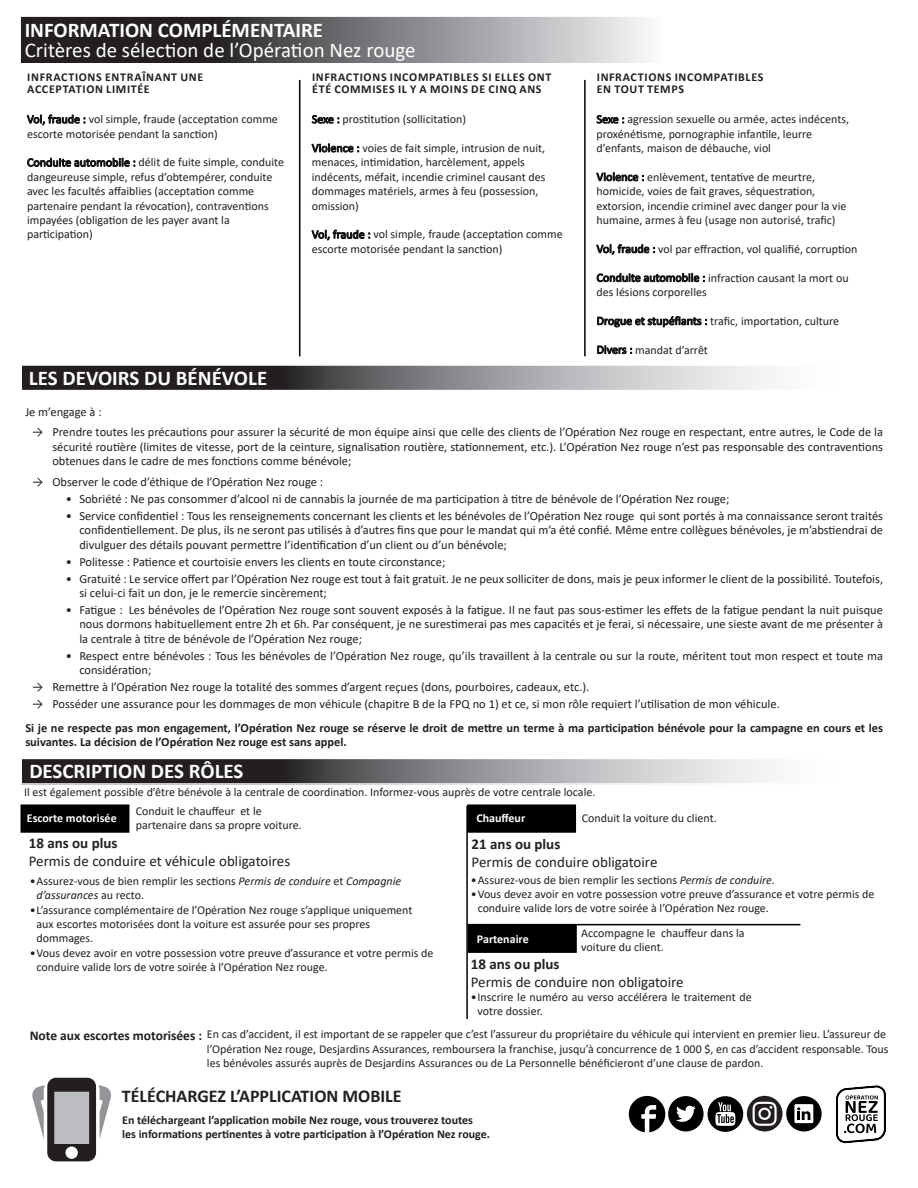
<style>
.page{position:relative;width:918px;height:1188px;background:#fff}
.page>*{position:absolute;margin:0;border:0;box-sizing:border-box;transform-origin:0 0}
.t1{font:700 21px "Calibri";color:#fff}
.t2{font:21px "Calibri";color:#fff}
.t3{font:700 18px "Calibri";color:#231f20}
.t4{font:15px "Calibri";color:#231f20}
.t5{font:700 15px "Calibri";color:#231f20}
.t6{font:700 13.5px "Calibri";color:#231f20}
.t7{font:12.45px/14.2px "Calibri";color:#231f20;text-align:justify}
.t8{font:700 12.45px/14.2px "Calibri";color:#231f20}
.t9{font:12px/14.4px "Calibri";color:#231f20}
.t10{font:700 12px/12px "Calibri";letter-spacing:.045em;color:#231f20}
.t11{font:700 12px/14.4px "Calibri";color:#231f20}
.t12{font:700 12px "Calibri";color:#fff}
.s1{color:#000}
.s2{font-style:italic}
</style>
<div class="page">
<svg style="left:24px;top:761px;width:745px;height:21px;background:#747375"></svg>
<div style="left:21px;top:758px;width:862px;height:27px;border:2px solid #fff"></div>
<svg style="left:24px;top:367px;width:745px;height:21px;background:#747375"></svg>
<div style="left:21px;top:364px;width:862px;height:27px;border:2px solid #fff"></div>
<svg style="left:22px;top:18px;width:624px;height:43px;background:#6c6b6d"></svg>
<div style="left:19px;top:15px;width:878px;height:49px;border:2px solid #fff"></div>
<div style="left:21px;top:804px;width:108px;height:29px;background:#000;border:2px solid #000"></div>
<div style="left:467px;top:804px;width:109px;height:29px;background:#000;border:2px solid #000"></div>
<div style="left:468px;top:925px;width:109px;height:28px;background:#000;border:2px solid #000"></div>
<hr style="left:466px;top:806px;width:2px;height:213px;background:#000">
<svg style="left:786px;top:1096px;width:36px;height:35px"></svg>
<div style="left:747px;top:1096px;width:36px;height:35px;background:#231f20;border-radius:50%"></div>
<svg style="left:753px;top:1102px;width:24px;height:24px"></svg>
<svg style="left:629px;top:1096px;width:114px;height:36px"></svg>
<svg style="left:32px;top:1078px;width:80px;height:83px"></svg>
<svg style="left:836px;top:1085px;width:50px;height:59px"></svg>
<hr style="left:468px;top:924px;width:332px;height:1px;background:#000">
<hr style="left:299px;top:80px;width:1px;height:276px;background:#000">
<hr style="left:584px;top:80px;width:2px;height:276px;background:#000">
<h1 class="t1" style="left:25px;top:16px;width:300px">INFORMATION COMPLÉMENTAIRE</h1>
<h1 class="t2" style="left:25px;top:35px;width:392px">Critères de sélection de l’Opération Nez rouge</h1>
<p class="t10" style="left:27px;top:71px;width:178px">INFRACTIONS ENTRAÎNANT UNE<br>ACCEPTATION LIMITÉE</p>
<p class="t9" style="left:27px;top:112px;width:252px"><span class="s1">Vol, fraude :</span> vol simple, fraude (acceptation comme escorte motorisée pendant la sanction)</p>
<p class="t9" style="left:27px;top:155px;width:258px"><span class="s1">Conduite automobile :</span> délit de fuite simple, conduite dangeureuse simple, refus d’obtempérer, conduite avec les facultés affaiblies (acceptation comme partenaire pendant la révocation), contraventions impayées (obligation de les payer avant la participation)</p>
<h1 class="t1" style="left:29px;top:363px;width:240px">LES DEVOIRS DU BÉNÉVOLE</h1>
<p class="t10" style="left:312px;top:71px;width:241px">INFRACTIONS INCOMPATIBLES SI ELLES ONT<br>ÉTÉ COMMISES IL Y A MOINS DE CINQ ANS</p>
<p class="t10" style="left:597px;top:71px;width:168px">INFRACTIONS INCOMPATIBLES<br>EN TOUT TEMPS</p>
<p class="t9" style="left:312px;top:112px;width:156px"><span class="s1">Sexe :</span> prostitution (sollicitation)</p>
<p class="t9" style="left:312px;top:140px;width:235px"><span class="s1">Violence :</span> voies de fait simple, intrusion de nuit, menaces, intimidation, harcèlement, appels indécents, méfait, incendie criminel causant des dommages matériels, armes à feu (possession, omission)</p>
<p class="t9" style="left:312px;top:227px;width:252px"><span class="s1">Vol, fraude :</span> vol simple, fraude (acceptation comme escorte motorisée pendant la sanction)</p>
<p class="t9" style="left:597px;top:112px;width:254px"><span class="s1">Sexe :</span> agression sexuelle ou armée, actes indécents, proxénétisme, pornographie infantile, leurre d’enfants, maison de débauche, viol</p>
<p class="t9" style="left:597px;top:169px;width:251px"><span class="s1">Violence :</span> enlèvement, tentative de meurtre, homicide, voies de fait graves, séquestration, extorsion, incendie criminel avec danger pour la vie humaine, armes à feu (usage non autorisé, trafic)</p>
<p class="t9" style="left:597px;top:241px;width:262px"><span class="s1">Vol, fraude :</span> vol par effraction, vol qualifié, corruption</p>
<p class="t9" style="left:597px;top:270px;width:254px"><span class="s1">Conduite automobile :</span> infraction causant la mort ou des lésions corporelles</p>
<p class="t9" style="left:597px;top:313px;width:244px"><span class="s1">Drogue et stupéfiants :</span> trafic, importation, culture</p>
<p class="t9" style="left:597px;top:342px;width:113px"><span class="s1">Divers :</span> mandat d’arrêt</p>
<p class="t7" style="left:25px;top:404px;width:78px">Je m’engage à :</p>
<p class="t7" style="left:52px;top:425px;width:832px;text-indent:-20px">→ Prendre toutes les précautions pour assurer la sécurité de mon équipe ainsi que celle des clients de l’Opération Nez rouge en respectant, entre autres, le Code de la sécurité routière (limites de vitesse, port de la ceinture, signalisation routière, stationnement, etc.). L’Opération Nez rouge n’est pas responsable des contraventions obtenues dans le cadre de mes fonctions comme bénévole;</p>
<p class="t7" style="left:32px;top:474px;width:293px">→ Observer le code d’éthique de l’Opération Nez rouge :</p>
<p class="t7" style="left:66px;top:491px;width:665px">• Sobriété : Ne pas consommer d’alcool ni de cannabis la journée de ma participation à titre de bénévole de l’Opération Nez rouge;</p>
<p class="t7" style="left:79px;top:508px;width:805px;text-indent:-14px">• Service confidentiel : Tous les renseignements concernant les clients et les bénévoles de l’Opération Nez rouge qui sont portés à ma connaissance seront traités confidentiellement. De plus, ils ne seront pas utilisés à d’autres fins que pour le mandat qui m’a été confié. Même entre collègues bénévoles, je m’abstiendrai de divulguer des détails pouvant permettre l’identification d’un client ou d’un bénévole;</p>
<p class="t7" style="left:66px;top:554px;width:381px">• Politesse : Patience et courtoisie envers les clients en toute circonstance;</p>
<p class="t7" style="left:79px;top:571px;width:805px;text-indent:-14px">• Gratuité : Le service offert par l’Opération Nez rouge est tout à fait gratuit. Je ne peux solliciter de dons, mais je peux informer le client de la possibilité. Toutefois, si celui-ci fait un don, je le remercie sincèrement;</p>
<p class="t7" style="left:79px;top:602px;width:805px;text-indent:-14px">• Fatigue : Les bénévoles de l’Opération Nez rouge sont souvent exposés à la fatigue. Il ne faut pas sous-estimer les effets de la fatigue pendant la nuit puisque nous dormons habituellement entre 2h et 6h. Par conséquent, je ne surestimerai pas mes capacités et je ferai, si nécessaire, une sieste avant de me présenter à la centrale à titre de bénévole de l’Opération Nez rouge;</p>
<p class="t7" style="left:79px;top:648px;width:805px;text-indent:-14px">• Respect entre bénévoles : Tous les bénévoles de l’Opération Nez rouge, qu’ils travaillent à la centrale ou sur la route, méritent tout mon respect et toute ma considération;</p>
<p class="t7" style="left:32px;top:679px;width:559px">→ Remettre à l’Opération Nez rouge la totalité des sommes d’argent reçues (dons, pourboires, cadeaux, etc.).</p>
<p class="t7" style="left:32px;top:696px;width:749px">→ Posséder une assurance pour les dommages de mon véhicule (chapitre B de la FPQ no 1) et ce, si mon rôle requiert l’utilisation de mon véhicule.</p>
<p class="t8" style="left:25px;top:720px;width:859px">Si je ne respecte pas mon engagement, l’Opération Nez rouge se réserve le droit de mettre un terme à ma participation bénévole pour la campagne en cours et les suivantes. La décision de l’Opération Nez rouge est sans appel.</p>
<h1 class="t1" style="left:29px;top:756px;width:216px">DESCRIPTION DES RÔLES</h1>
<p class="t9" style="left:24px;top:785px;width:573px">Il est également possible d’être bénévole à la centrale de coordination. Informez-vous auprès de votre centrale locale.</p>
<p class="t9" style="left:136px;top:803px;width:167px">Conduit le chauffeur et le partenaire dans sa propre voiture.</p>
<p class="t9" style="left:582px;top:810px;width:136px">Conduit la voiture du client.</p>
<p class="t12" style="left:27px;top:809px;width:91px">Escorte motorisée</p>
<p class="t12" style="left:476px;top:809px;width:50px">Chauffeur</p>
<p class="t5" style="left:29px;top:832px;width:90px">18 ans ou plus</p>
<p class="t4" style="left:29px;top:851px;width:263px">Permis de conduire et véhicule obligatoires</p>
<p class="t9" style="left:37px;top:873px;width:366px;text-indent:-7px">•Assurez-vous de bien remplir les sections <span class="s2">Permis de conduire</span> et <span class="s2">Compagnie d’assurances</span> au recto.</p>
<p class="t9" style="left:37px;top:902px;width:377px;text-indent:-7px">•L’assurance complémentaire de l’Opération Nez rouge s’applique uniquement aux escortes motorisées dont la voiture est assurée pour ses propres dommages.</p>
<p class="t9" style="left:37px;top:945px;width:398px;text-indent:-7px">•Vous devez avoir en votre possession votre preuve d’assurance et votre permis de conduire valide lors de votre soirée à l’Opération Nez rouge.</p>
<p class="t5" style="left:472px;top:833px;width:90px">21 ans ou plus</p>
<p class="t4" style="left:472px;top:852px;width:187px">Permis de conduire obligatoire</p>
<p class="t9" style="left:471px;top:872px;width:306px">•Assurez-vous de bien remplir les sections <span class="s2">Permis de conduire</span>.</p>
<p class="t9" style="left:478px;top:887px;width:398px;text-indent:-7px">•Vous devez avoir en votre possession votre preuve d’assurance et votre permis de conduire valide lors de votre soirée à l’Opération Nez rouge.</p>
<p class="t12" style="left:477px;top:930px;width:53px">Partenaire</p>
<p class="t9" style="left:581px;top:925px;width:165px">Accompagne le chauffeur dans la voiture du client.</p>
<p class="t5" style="left:471px;top:953px;width:90px">18 ans ou plus</p>
<p class="t4" style="left:471px;top:971px;width:214px">Permis de conduire non obligatoire</p>
<p class="t9" style="left:478px;top:990px;width:276px;text-indent:-7px">•Inscrire le numéro au verso accélérera le traitement de votre dossier.</p>
<p class="t9" style="left:207px;top:1027px;width:683px">En cas d’accident, il est important de se rappeler que c’est l’assureur du propriétaire du véhicule qui intervient en premier lieu. L’assureur de l’Opération Nez rouge, Desjardins Assurances, remboursera la franchise, jusqu’à concurrence de 1 000 $, en cas d’accident responsable. Tous les bénévoles assurés auprès de Desjardins Assurances ou de La Personnelle bénéficieront d’une clause de pardon.</p>
<p class="t6" style="left:30px;top:1026px;width:174px">Note aux escortes motorisées :</p>
<h2 class="t3" style="left:122px;top:1083px;width:281px">TÉLÉCHARGEZ L’APPLICATION MOBILE</h2>
<p class="t11" style="left:122px;top:1112px;width:369px">En téléchargeant l’application mobile Nez rouge, vous trouverez toutes<br>les informations pertinentes à votre participation à l’Opération Nez rouge.</p>
</div>
